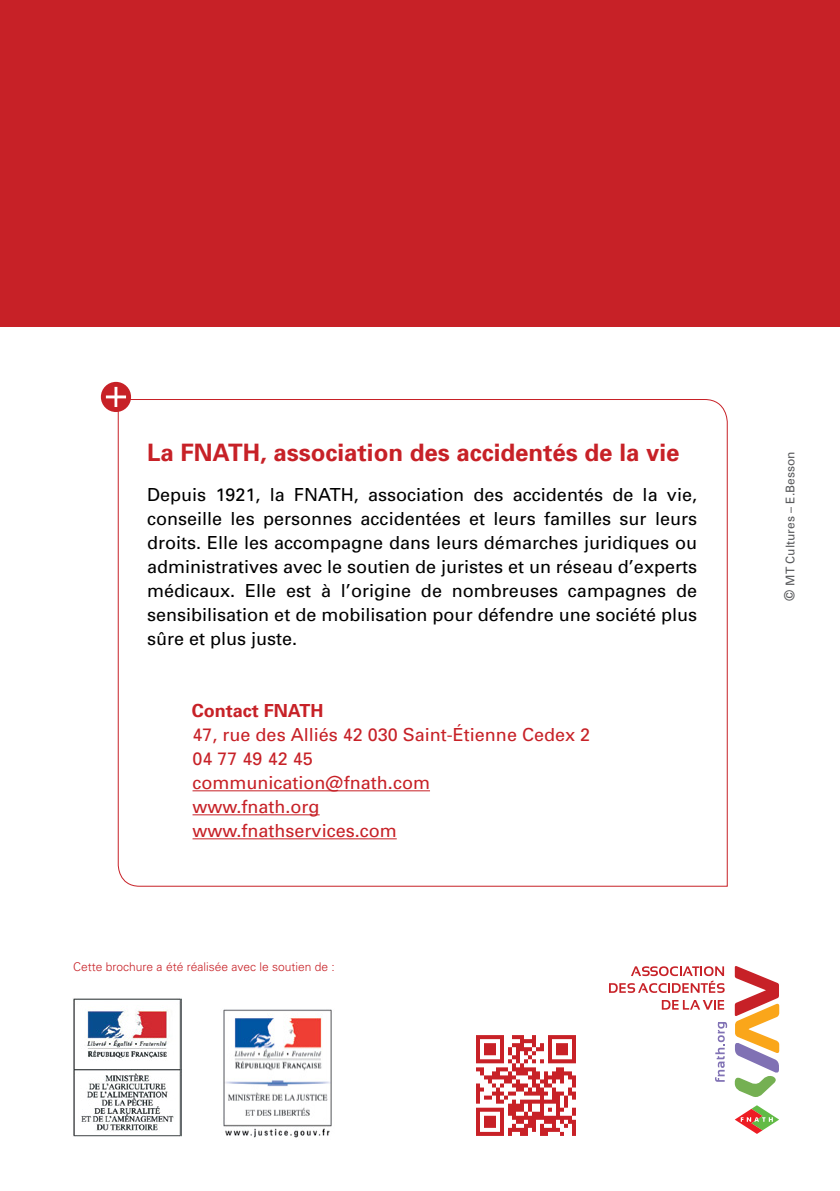
<style>
.page{position:relative;width:840px;height:1191px;background:#fff}
.page>*{position:absolute;margin:0;border:0;box-sizing:border-box;transform-origin:0 0}
.t1{font:700 24px "Univers";color:#c72127}
.t2{font:18px/24px "Univers";color:#000;text-align:justify}
.t3{font:18px/24px "Univers";color:#c72127}
.t4{font:700 18px "Univers";color:#c72127}
.t5{font:300 12px "Univers";color:#c72127}
.t6{font:12px "Univers";color:#58595b}
.s1{font-size:14px}
</style>
<div class="page">
<div style="left:0;top:0;width:839px;height:326px;background:#c72127"></div>
<svg style="left:609px;top:966px;width:115px;height:27px"></svg>
<svg style="left:661px;top:1000px;width:62px;height:9px"></svg>
<svg style="left:734px;top:966px;width:44px;height:131px"></svg>
<svg style="left:715px;top:1022px;width:11px;height:59px"></svg>
<svg style="left:734px;top:1105px;width:44px;height:29px"></svg>
<img style="left:73px;top:998px;width:108px;height:138px">
<img style="left:223px;top:1009px;width:109px;height:129px">
<svg style="left:117px;top:399px;width:610px;height:488px"></svg>
<svg style="left:101px;top:382px;width:30px;height:30px"></svg>
<img style="left:476px;top:1035px;width:100px;height:101px">
<h1 class="t1" style="left:147px;top:437px;width:533px">La FNATH, association des accidentés de la vie</h1>
<p class="t2" style="left:147px;top:482px;width:551px">Depuis 1921, la FNATH, association des accidentés de la vie, conseille les personnes accidentées et leurs familles sur leurs droits. Elle les accompagne dans leurs démarches juridiques ou administratives avec le soutien de juristes et un réseau d’experts médicaux. Elle est à l’origine de nombreuses campagnes de sensibilisation et de mobilisation pour défendre une société plus sûre et plus juste.</p>
<p class="t4" style="left:192px;top:699px;width:133px">Contact FNATH</p>
<p class="t3" style="left:192px;top:722px;width:399px">47, rue des Alliés 42 030 Saint-Étienne Cedex 2<br>04 77 49 42 45<br>communication@fnath.com<br>www.fnath.org<br>www.fnathservices.com</p>
<p class="t5" style="left:73px;top:959px;width:263px">Cette brochure a été réalisée avec le soutien de :</p>
<p class="t6" style="left:782px;top:600px;width:151px;rotate:-90deg"><span class="s1">©</span> MT Cultures – E.Besson</p>
</div>
